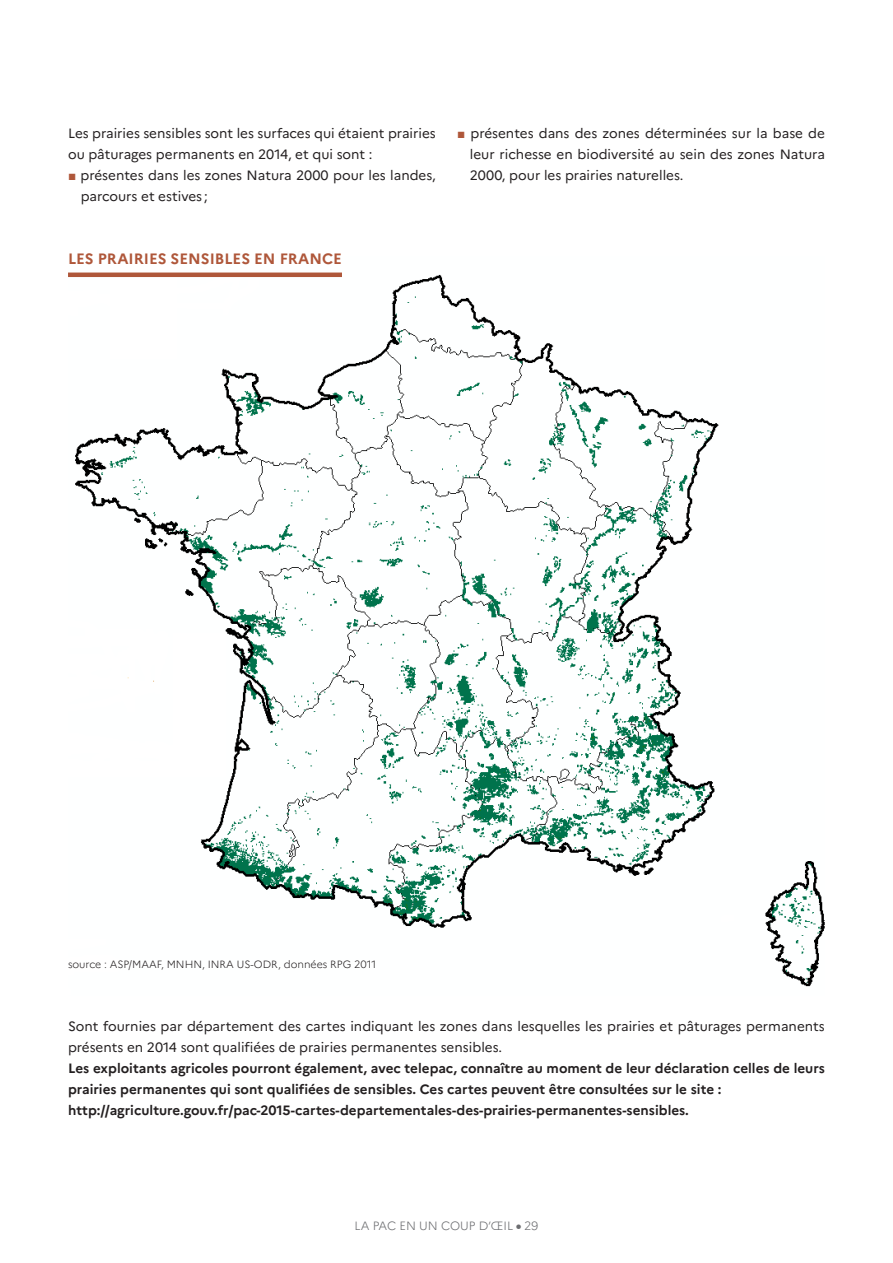
<style>
.page{position:relative;width:893px;height:1263px;background:#fff}
.page>*{position:absolute;margin:0;border:0;box-sizing:border-box;transform-origin:0 0}
.Titre_encart{font:700 15px "Marianne";color:#af573a}
._02_Texte{font:13.5px/21px "Marianne";color:#231f20}
._02_Texte-2{font:700 13.5px/21px "Marianne";color:#231f20}
.t1{font:300 12px "Marianne";color:#6c6d70}
._02_Texte-3{font:300 10.5px "Marianne";color:#231f20}
.s1{font-family:"Arial";font-weight:700;color:#af573a}
</style>
<div class="page">
<img style="left:68px;top:272px;width:757px;height:715px">
<hr style="left:68px;top:273px;width:274px;height:4px;background:#af573a">
<p class="_02_Texte" style="left:68px;top:122px;width:369px">Les prairies sensibles sont les surfaces qui étaient prairies ou pâturages permanents en 2014, et qui sont :</p>
<p class="_02_Texte" style="left:81px;top:164px;width:357px;text-indent:-13px"><span class="s1">■</span> présentes dans les zones Natura 2000 pour les landes, parcours et estives ;</p>
<p class="Titre_encart" style="left:68px;top:247px;width:275px">LES PRAIRIES SENSIBLES EN FRANCE</p>
<p class="_02_Texte" style="left:470px;top:122px;width:357px;text-align:justify;text-indent:-13px"><span class="s1">■</span> présentes dans des zones déterminées sur la base de leur richesse en biodiversité au sein des zones Natura 2000, pour les prairies naturelles.</p>
<p class="_02_Texte-3" style="left:68px;top:957px;width:310px">source : ASP/MAAF, MNHN, INRA US-ODR, données RPG 2011</p>
<p class="_02_Texte" style="left:68px;top:1014px;width:758px">Sont fournies par département des cartes indiquant les zones dans lesquelles les prairies et pâturages permanents présents en 2014 sont qualifiées de prairies permanentes sensibles.</p>
<p class="_02_Texte-2" style="left:68px;top:1056px;width:758px">Les exploitants agricoles pourront également, avec telepac, connaître au moment de leur déclaration celles de leurs prairies permanentes qui sont qualifiées de sensibles. Ces cartes peuvent être consultées sur le site :</p>
<p class="_02_Texte-2" style="left:68px;top:1098px;width:622px">http://agriculture.gouv.fr/pac-2015-cartes-departementales-des-prairies-permanentes-sensibles.</p>
<p class="t1" style="left:354px;top:1218px;width:185px">LA PAC EN UN COUP D’ŒIL 29</p>
</div>
